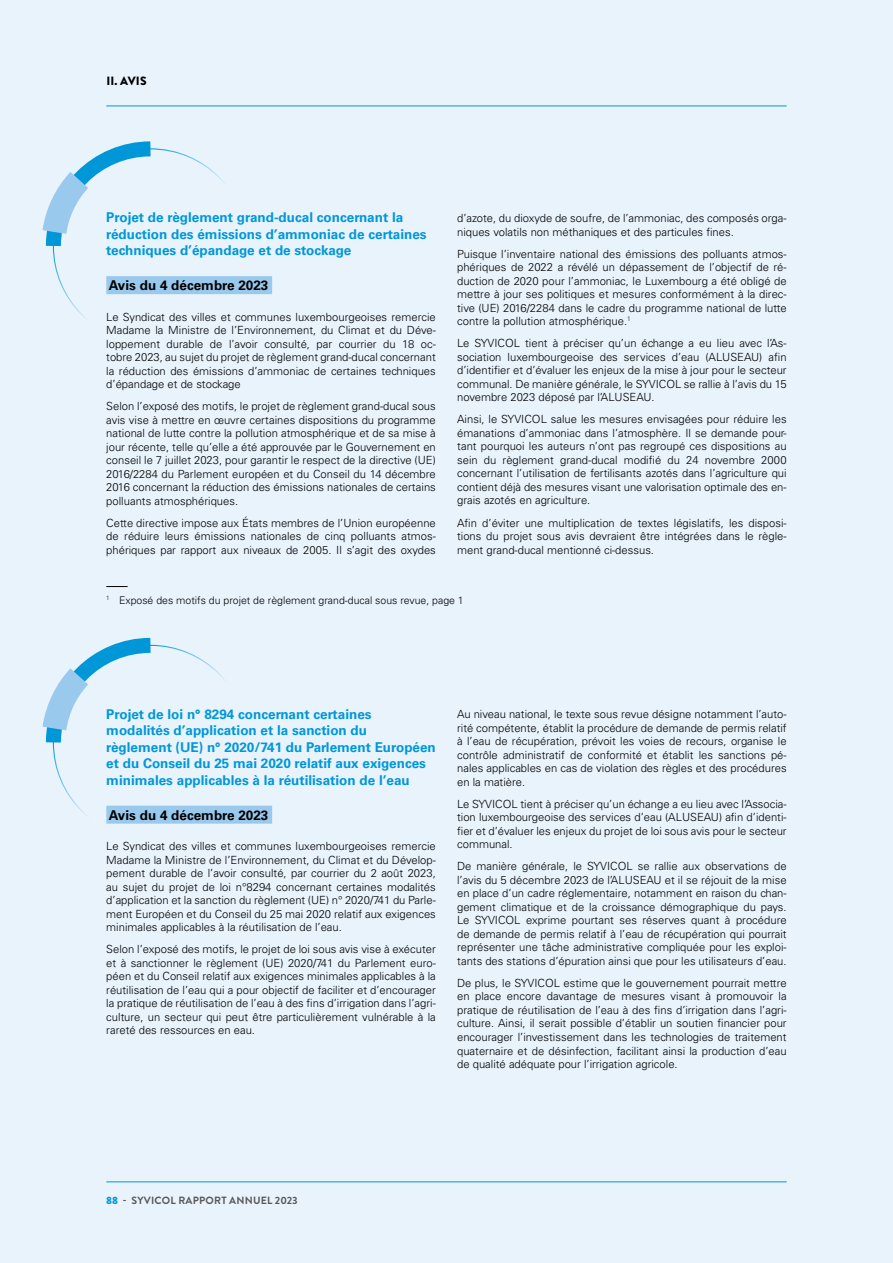
<style>
.page{position:relative;width:893px;height:1263px;background:#e9f3fc}
.page>*{position:absolute;margin:0;border:0;box-sizing:border-box;transform-origin:0 0}
.t1{font:700 13.5px/16.5px "Univers LT Std";color:#0097d9}
.t2{font:700 13.5px "Univers LT Std";color:#000}
.t3{font:900 12px "Brandon Grotesque";letter-spacing:.02em;color:#000}
.t4{font:300 11.25px/13.5px "Univers LT Std";color:#000;text-align:justify}
.t5{font:300 10.5px "Univers LT Std";color:#000}
.t6{font:700 10.5px "Brandon Grotesque";letter-spacing:.02em;color:#575756}
.s1{font-weight:900;color:#0097d9}
</style>
<div class="page">
<hr style="left:106px;top:1181px;width:681px;height:1px;background:#0097d9">
<hr style="left:106px;top:106px;width:681px;height:1px;background:#0097d9">
<div style="left:106px;top:276px;width:166px;height:18px;background:#99caee"></div>
<div style="left:106px;top:806px;width:166px;height:18px;background:#99caee"></div>
<svg style="left:42px;top:141px;width:123px;height:120px"></svg>
<svg style="left:42px;top:637px;width:123px;height:120px"></svg>
<svg style="left:106px;top:586px;width:22px;height:1px"></svg>
<p class="t3" style="left:106px;top:72px;width:42px">II. AVIS</p>
<p class="t1" style="left:106px;top:209px;width:322px">Projet de règlement grand-ducal concernant la réduction des émissions d’ammoniac de certaines techniques d’épandage et de stockage</p>
<p class="t2" style="left:109px;top:278px;width:161px">Avis du 4 décembre 2023</p>
<p class="t4" style="left:106px;top:310px;width:331px">Le Syndicat des villes et communes luxembourgeoises remercie Madame la Ministre de l’Environnement, du Climat et du Déve&shy;loppement durable de l’avoir consulté, par courrier du 18 oc&shy;tobre 2023, au sujet du projet de règlement grand-ducal concernant la réduction des émissions d’ammoniac de certaines techniques d’épandage et de stockage</p>
<p class="t4" style="left:106px;top:400px;width:331px">Selon l’exposé des motifs, le projet de règlement grand-ducal sous avis vise à mettre en œuvre certaines dispositions du programme national de lutte contre la pollution atmosphérique et de sa mise à jour récente, telle qu’elle a été approuvée par le Gouvernement en conseil le 7 juillet 2023, pour garantir le respect de la directive (UE)<br>2016/2284 du Parlement européen et du Conseil du 14 décembre 2016 concernant la réduction des émissions nationales de certains polluants atmosphériques.</p>
<p class="t4" style="left:106px;top:516px;width:331px">Cette directive impose aux États membres de l’Union européenne de réduire leurs émissions nationales de cinq polluants atmos&shy;phériques par rapport aux niveaux de 2005. Il s’agit des oxydes</p>
<p class="t4" style="left:457px;top:211px;width:331px">d’azote, du dioxyde de soufre, de l’ammoniac, des composés orga&shy;niques volatils non méthaniques et des particules fines.</p>
<p class="t4" style="left:457px;top:247px;width:331px">Puisque l’inventaire national des émissions des polluants atmos&shy;phériques de 2022 a révélé un dépassement de l’objectif de ré&shy;duction de 2020 pour l’ammoniac, le Luxembourg a été obligé de mettre à jour ses politiques et mesures conformément à la direc&shy;tive (UE) 2016/2284 dans le cadre du programme national de lutte contre la pollution atmosphérique.<sup>1</sup></p>
<p class="t4" style="left:457px;top:336px;width:331px">Le SYVICOL tient à préciser qu’un échange a eu lieu avec l’As&shy;sociation luxembourgeoise des services d’eau (ALUSEAU) afin d’identifier et d’évaluer les enjeux de la mise à jour pour le secteur communal. De manière générale, le SYVICOL se rallie à l’avis du 15 novembre 2023 déposé par l’ALUSEAU.</p>
<p class="t4" style="left:457px;top:413px;width:331px">Ainsi, le SYVICOL salue les mesures envisagées pour réduire les émanations d’ammoniac dans l’atmosphère. Il se demande pour&shy;tant pourquoi les auteurs n’ont pas regroupé ces dispositions au sein du règlement grand-ducal modifié du 24 novembre 2000 concernant l’utilisation de fertilisants azotés dans l’agriculture qui contient déjà des mesures visant une valorisation optimale des en&shy;grais azotés en agriculture.</p>
<p class="t4" style="left:457px;top:516px;width:331px">Afin d’éviter une multiplication de textes législatifs, les disposi&shy;tions du projet sous avis devraient être intégrées dans le règle&shy;ment grand-ducal mentionné ci-dessus.</p>
<p class="t5" style="left:106px;top:594px;width:359px"><sup>1</sup> Exposé des motifs du projet de règlement grand-ducal sous revue, page 1</p>
<p class="t1" style="left:106px;top:706px;width:331px">Projet de loi n° 8294 concernant certaines modalités d’application et la sanction du règlement (UE) n° 2020/741 du Parlement Européen et du Conseil du 25 mai 2020 relatif aux exigences minimales applicables à la réutilisation de l’eau</p>
<p class="t2" style="left:109px;top:807px;width:161px">Avis du 4 décembre 2023</p>
<p class="t4" style="left:106px;top:840px;width:331px">Le Syndicat des villes et communes luxembourgeoises remercie Madame la Ministre de l’Environnement, du Climat et du Dévelop&shy;pement durable de l’avoir consulté, par courrier du 2 août 2023, au sujet du projet de loi n°8294 concernant certaines modalités d’application et la sanction du règlement (UE) n° 2020/741 du Parle&shy;ment Européen et du Conseil du 25 mai 2020 relatif aux exigences minimales applicables à la réutilisation de l’eau.</p>
<p class="t4" style="left:106px;top:943px;width:331px">Selon l’exposé des motifs, le projet de loi sous avis vise à exécuter et à sanctionner le règlement (UE) 2020/741 du Parlement euro&shy;péen et du Conseil relatif aux exigences minimales applicables à la réutilisation de l’eau qui a pour objectif de faciliter et d’encourager la pratique de réutilisation de l’eau à des fins d’irrigation dans l’agri&shy;culture, un secteur qui peut être particulièrement vulnérable à la rareté des ressources en eau.</p>
<p class="t4" style="left:457px;top:708px;width:331px">Au niveau national, le texte sous revue désigne notamment l’auto&shy;rité compétente, établit la procédure de demande de permis relatif à l’eau de récupération, prévoit les voies de recours, organise le contrôle administratif de conformité et établit les sanctions pé&shy;nales applicables en cas de violation des règles et des procédures en la matière.</p>
<p class="t4" style="left:457px;top:797px;width:331px">Le SYVICOL tient à préciser qu’un échange a eu lieu avec l’Associa&shy;tion luxembourgeoise des services d’eau (ALUSEAU) afin d’identi&shy;fier et d’évaluer les enjeux du projet de loi sous avis pour le secteur communal.</p>
<p class="t4" style="left:457px;top:860px;width:331px">De manière générale, le SYVICOL se rallie aux observations de l’avis du 5 décembre 2023 de l’ALUSEAU et il se réjouit de la mise en place d’un cadre réglementaire, notamment en raison du chan&shy;gement climatique et de la croissance démographique du pays.<br>Le SYVICOL exprime pourtant ses réserves quant à procédure de demande de permis relatif à l’eau de récupération qui pourrait représenter une tâche administrative compliquée pour les exploi&shy;tants des stations d’épuration ainsi que pour les utilisateurs d’eau.</p>
<p class="t4" style="left:457px;top:976px;width:331px">De plus, le SYVICOL estime que le gouvernement pourrait mettre en place encore davantage de mesures visant à promouvoir la pratique de réutilisation de l’eau à des fins d’irrigation dans l’agri&shy;culture. Ainsi, il serait possible d’établir un soutien financier pour encourager l’investissement dans les technologies de traitement quaternaire et de désinfection, facilitant ainsi la production d’eau de qualité adéquate pour l’irrigation agricole.</p>
<p class="t6" style="left:106px;top:1193px;width:193px"><span class="s1">88</span> - SYVICOL RAPPORT ANNUEL 2023</p>
</div>
